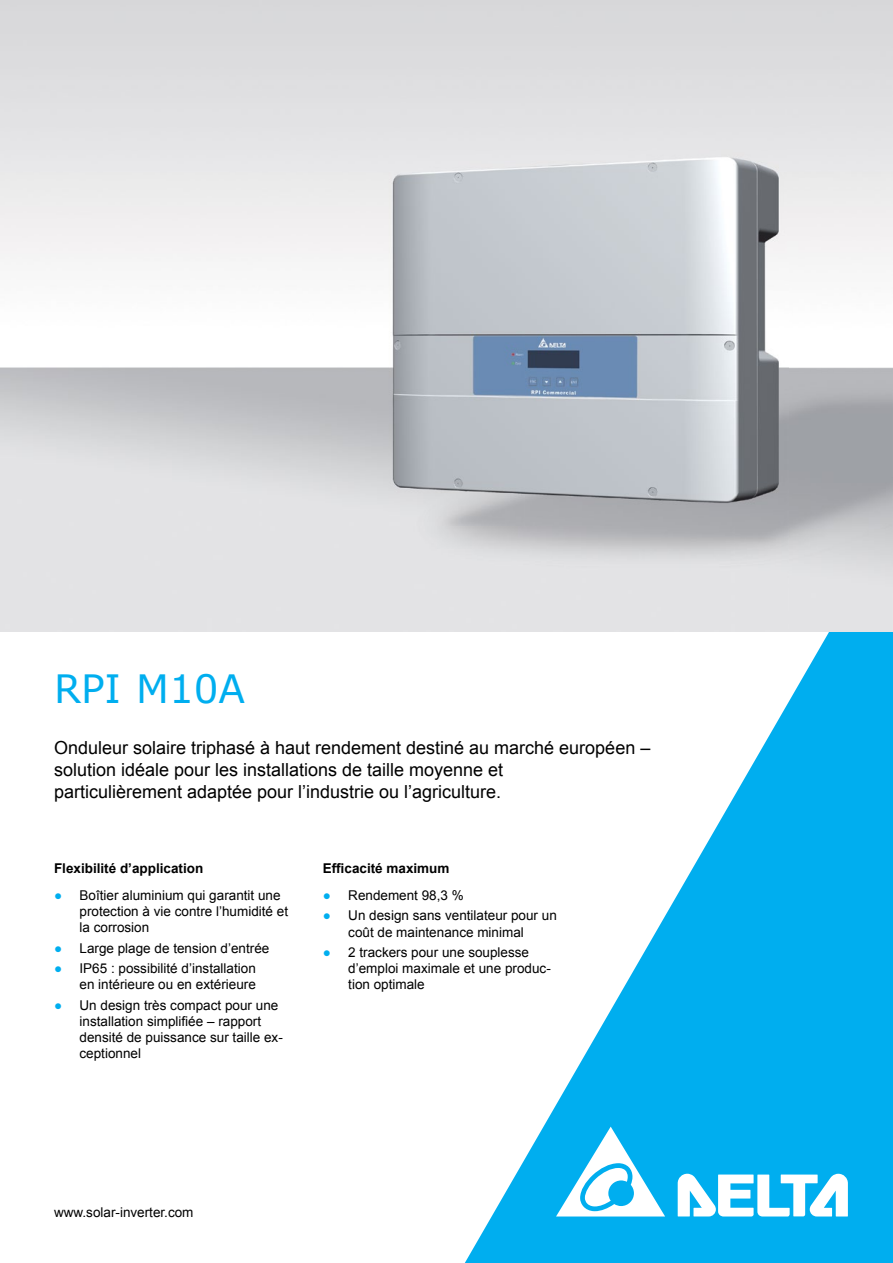
<style>
.page{position:relative;width:893px;height:1263px;background:#fff}
.page>*{position:absolute;margin:0;border:0;box-sizing:border-box;transform-origin:0 0}
.t1{font:39px "Verdana";color:#00aeef}
.t2{font:18px/21.6px "Arial";color:#000}
.t3{font:13.5px/16.2px "Arial";color:#000}
.t4{font:700 13.5px "Arial";color:#000}
.s1{color:#00aeef}
</style>
<div class="page">
<svg style="left:465px;top:631px;width:428px;height:632px;fill:#00aeef"></svg>
<svg style="left:678px;top:1174px;width:170px;height:42px"></svg>
<svg style="left:556px;top:1126px;width:109px;height:90px"></svg>
<img style="left:0;top:0;width:893px;height:631px">
<h1 class="t1" style="left:54px;top:662px;width:193px">RPI M10A</h1>
<h2 class="t2" style="left:54px;top:737px;width:598px">Onduleur solaire triphasé à haut rendement destiné au marché européen – solution idéale pour les installations de taille moyenne et<br>particulièrement adaptée pour l’industrie ou l’agriculture.</h2>
<p class="t4" style="left:54px;top:859px;width:151px">Flexibilité d’application</p>
<p class="t3" style="left:80px;top:887px;width:210px;text-indent:-26px"><span class="s1">●</span> Boîtier aluminium qui garantit une protection à vie contre l’humidité et la corrosion</p>
<p class="t3" style="left:54px;top:940px;width:217px"><span class="s1">●</span> Large plage de tension d’entrée</p>
<p class="t3" style="left:54px;top:960px;width:203px;text-align:right"><span class="s1">●</span> IP65 : possibilité d’installation en intérieure ou en extérieure</p>
<p class="t3" style="left:80px;top:997px;width:205px;text-indent:-26px"><span class="s1">●</span> Un design très compact pour une installation simplifiée – rapport densité de puissance sur taille ex&shy;ceptionnel</p>
<p class="t4" style="left:323px;top:859px;width:128px">Efficacité maximum</p>
<p class="t3" style="left:323px;top:887px;width:143px"><span class="s1">●</span> Rendement 98,3 %</p>
<p class="t3" style="left:323px;top:907px;width:236px;text-align:center"><span class="s1">●</span> Un design sans ventilateur pour un coût de maintenance minimal</p>
<p class="t3" style="left:348px;top:944px;width:204px;text-indent:-26px"><span class="s1">●</span> 2 trackers pour une souplesse d’emploi maximale et une produc&shy;tion optimale</p>
<p class="t3" style="left:54px;top:1204px;width:141px">www.solar-inverter.com</p>
</div>
